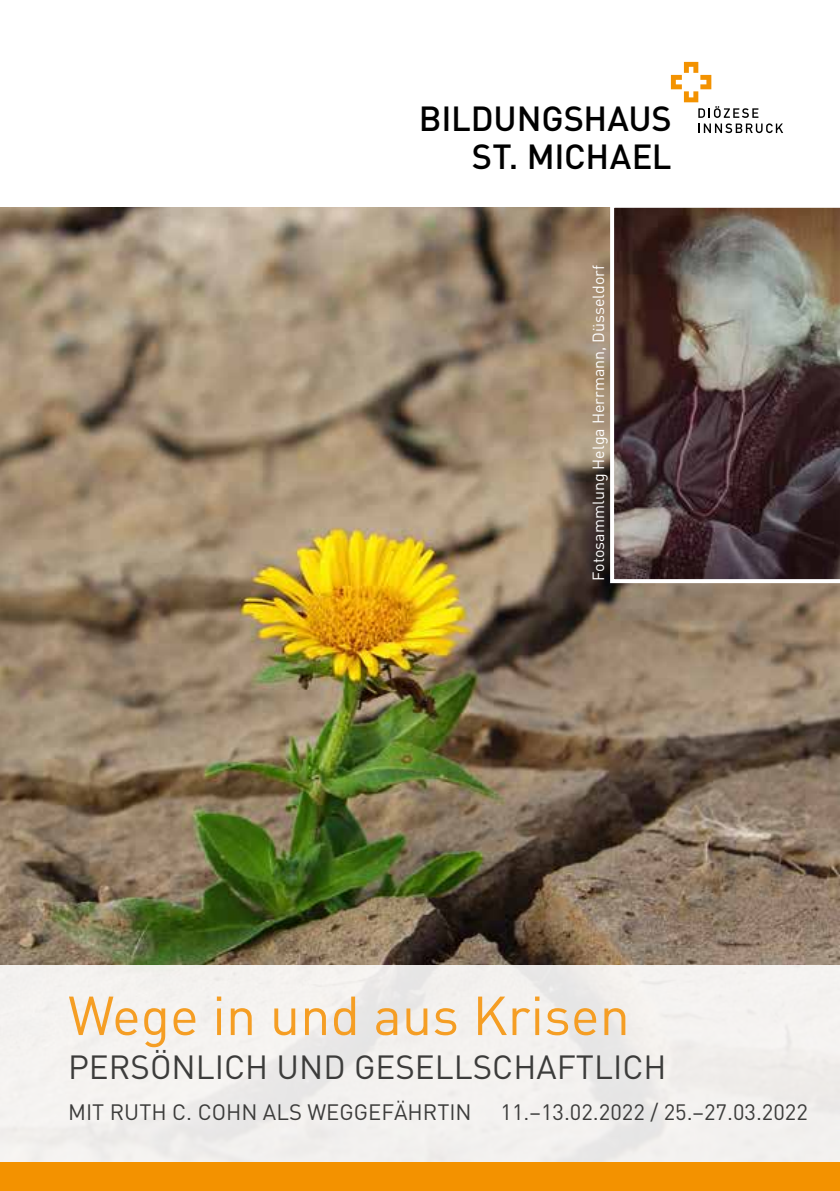
<style>
.page{position:relative;width:840px;height:1191px;background:#fff}
.page>*{position:absolute;margin:0;border:0;box-sizing:border-box;transform-origin:0 0}
.t1{font:54px "DIN";color:#f59e24}
.t2{font:500 34.4px/38.4px "DIN Pro";letter-spacing:-.005em;color:#000;text-align:right}
.t3{font:33px "DIN";color:#3c3c3b}
.t4{font:22px "DIN";color:#3c3c3b}
.t5{font:16px "DIN";color:#fff}
</style>
<div class="page">
<img style="left:0;top:208px;width:839px;height:757px">
<div style="left:0;top:965px;width:839px;height:207px;background:#f3f1ef"></div>
<svg style="left:670px;top:62px;width:112px;height:71px"></svg>
<div style="left:0;top:1162px;width:839px;height:29px;background:#f39200"></div>
<svg style="left:607px;top:207px;width:232px;height:378px;background:#5f504e"></svg>
<h2 class="t2" style="left:419px;top:98px;width:254px">BILDUNGSHAUS<br>ST. MICHAEL</h2>
<p class="t5" style="left:588px;top:580px;width:317px;rotate:-90deg">Fotosammlung Helga Herrmann, Düsseldorf</p>
<h1 class="t1" style="left:68px;top:981px;width:563px">Wege in und aus Krisen</h1>
<h3 class="t3" style="left:68px;top:1046px;width:599px">PERSÖNLICH UND GESELLSCHAFTLICH</h3>
<p class="t4" style="left:68px;top:1098px;width:405px">MIT RUTH C. COHN ALS WEGGEFÄHRTIN</p>
<p class="t4" style="left:500px;top:1098px;width:309px">11.–13.02.2022 / 25.–27.03.2022</p>
</div>
